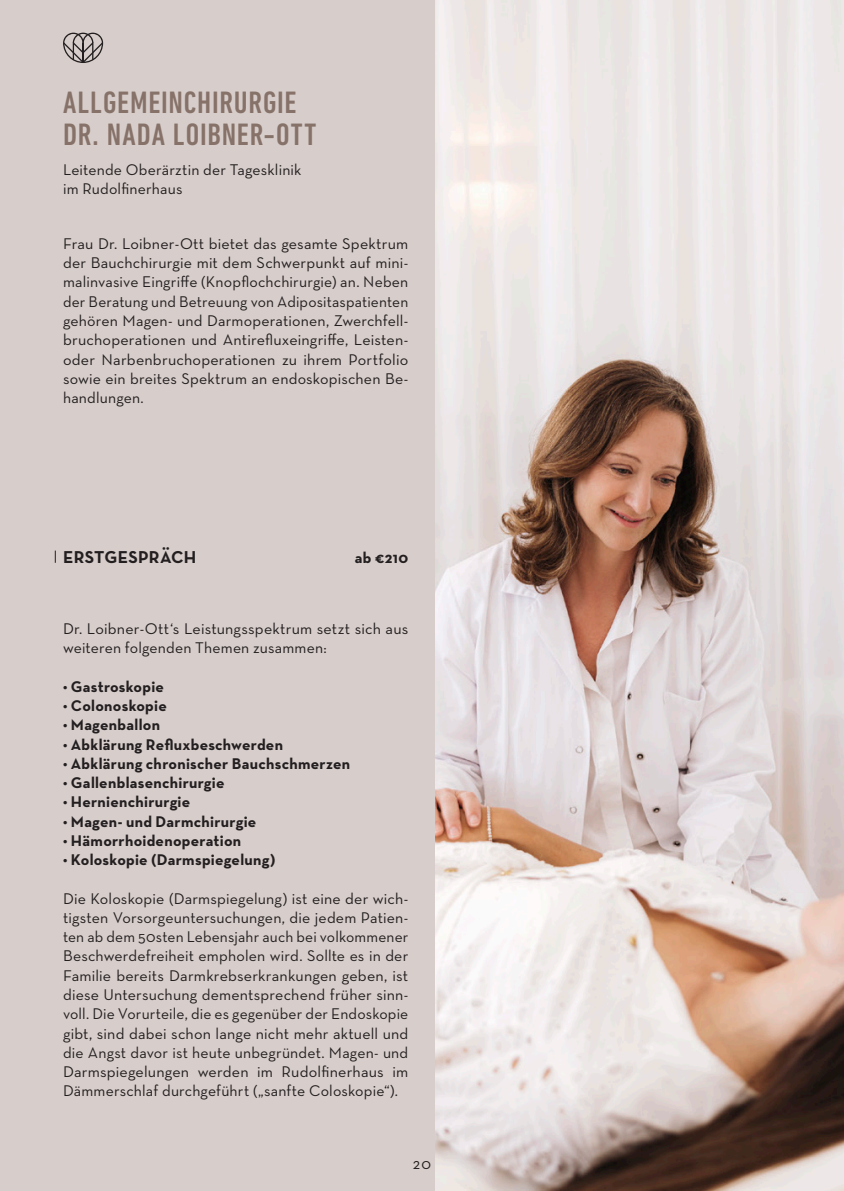
<style>
.page{position:relative;width:844px;height:1191px;background:#fff}
.page>*{position:absolute;margin:0;border:0;box-sizing:border-box;transform-origin:0 0}
.t1{font:500 condensed 31.5px/31.5px "DIN Next LT Pro";letter-spacing:.025em;color:#877269}
.t2{font:700 17.5px "Neutra Text";letter-spacing:.015em;color:#231f20}
.t3{font:15.75px/19.2px "Neutra Text";letter-spacing:.01em;color:#231f20;text-align:justify}
.t4{font:700 15.75px "Neutra Text";letter-spacing:.015em;color:#231f20}
</style>
<div class="page">
<div style="left:0;top:0;width:843px;height:1191px;background:#d7cecb"></div>
<img style="left:435px;top:0;width:408px;height:1191px">
<svg style="left:63px;top:33px;width:40px;height:30px"></svg>
<svg style="left:55px;top:550px;width:1px;height:13px"></svg>
<h1 class="t1" style="left:63px;top:87px;width:254px">ALLGEMEINCHIRURGIE<br>DR. NADA LOIBNER-OTT</h1>
<p class="t3" style="left:63px;top:159px;width:240px">Leitende Oberärztin der Tagesklinik im Rudolfinerhaus</p>
<p class="t3" style="left:63px;top:234px;width:347px">Frau Dr. Loibner-Ott bietet das gesamte Spektrum der Bauchchirurgie mit dem Schwerpunkt auf mini&shy;malinvasive Eingriffe (Knopflochchirurgie) an. Neben der Beratung und Betreuung von Adipositaspatienten gehören Magen- und Darmoperationen, Zwerchfell&shy;bruchoperationen und Antirefluxeingriffe, Leisten&shy;oder Narbenbruchoperationen zu ihrem Portfolio sowie ein breites Spektrum an endoskopischen Be&shy;handlungen.</p>
<p class="t2" style="left:63px;top:546px;width:135px">ERSTGESPRÄCH</p>
<p class="t4" style="left:355px;top:547px;width:55px">ab €210</p>
<p class="t3" style="left:63px;top:619px;width:347px">Dr. Loibner-Ott‘s Leistungsspektrum setzt sich aus weiteren folgenden Themen zusammen:</p>
<p class="t4" style="left:63px;top:676px;width:102px">• Gastroskopie</p>
<p class="t4" style="left:63px;top:696px;width:105px">• Colonoskopie</p>
<p class="t4" style="left:63px;top:715px;width:99px">• Magenballon</p>
<p class="t4" style="left:63px;top:734px;width:221px">• Abklärung Refluxbeschwerden</p>
<p class="t4" style="left:63px;top:753px;width:288px">• Abklärung chronischer Bauchschmerzen</p>
<p class="t4" style="left:63px;top:773px;width:163px">• Gallenblasenchirurgie</p>
<p class="t4" style="left:63px;top:792px;width:129px">• Hernienchirurgie</p>
<p class="t4" style="left:63px;top:811px;width:195px">• Magen- und Darmchirurgie</p>
<p class="t4" style="left:63px;top:830px;width:180px">• Hämorrhoidenoperation</p>
<p class="t4" style="left:63px;top:850px;width:214px">• Koloskopie (Darmspiegelung)</p>
<p class="t3" style="left:63px;top:888px;width:347px">Die Koloskopie (Darmspiegelung) ist eine der wich&shy;tigsten Vorsorgeuntersuchungen, die jedem Patien&shy;ten ab dem 50sten Lebensjahr auch bei volkommener Beschwerdefreiheit empholen wird. Sollte es in der Familie bereits Darmkrebserkrankungen geben, ist diese Untersuchung dementsprechend früher sinn&shy;voll. Die Vorurteile, die es gegenüber der Endoskopie gibt, sind dabei schon lange nicht mehr aktuell und die Angst davor ist heute unbegründet. Magen- und Darmspiegelungen werden im Rudolfinerhaus im Dämmerschlaf durchgeführt („sanfte Coloskopie“).</p>
<p class="t3" style="left:413px;top:1153px;width:20px">20</p>
</div>
